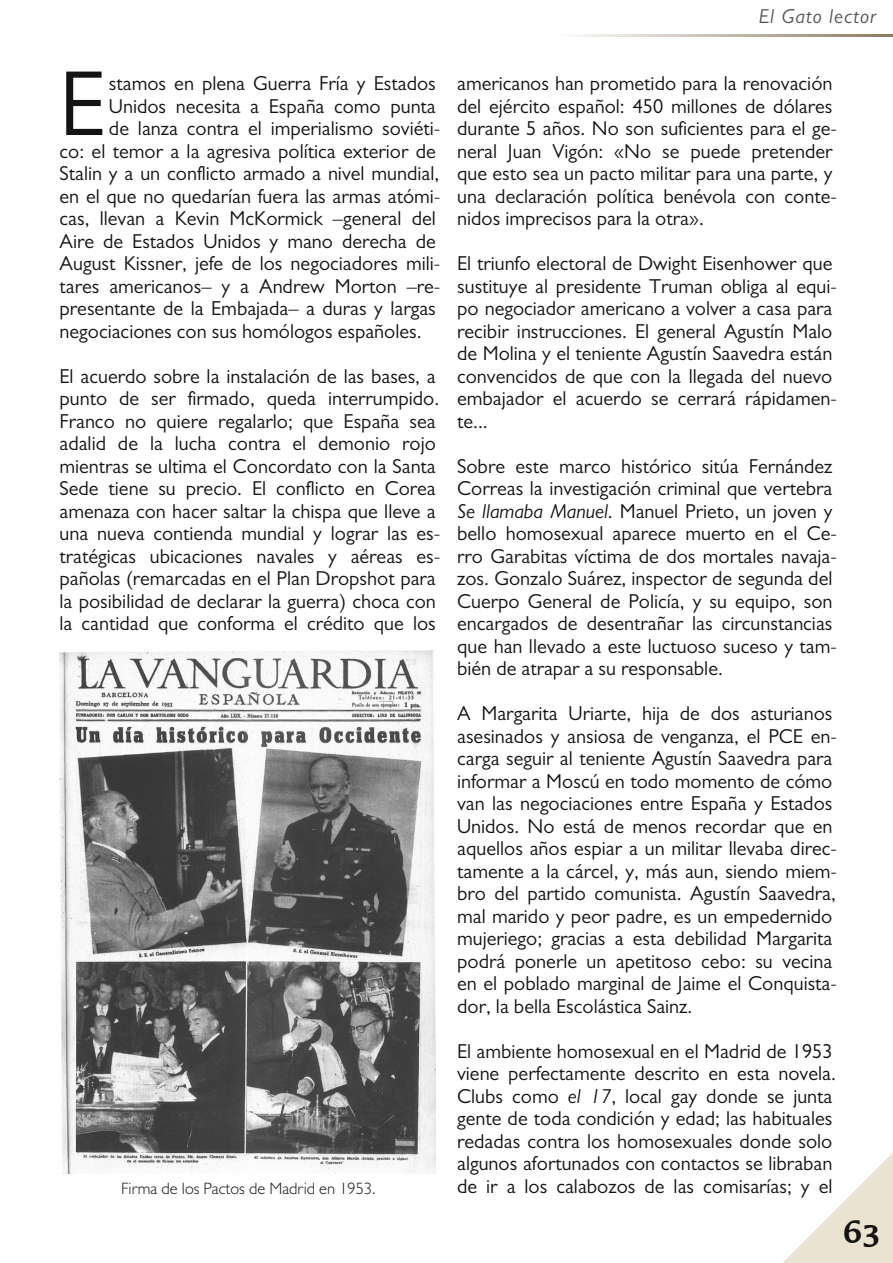
<style>
.page{position:relative;width:893px;height:1263px;background:#fff}
.page>*{position:absolute;margin:0;border:0;box-sizing:border-box;transform-origin:0 0}
.t1{font:93px "Gill Sans";color:#161413}
.t2{font:600 33px "Carter Sans W01";color:#161413}
.t3{font:20.25px/22.5px "Gill Sans";color:#161413}
.t4{font:italic 20.25px "Gill Sans";letter-spacing:.05em;color:#545556}
.t5{font:300 16.5px "Gill Sans";color:#161413}
.s1{font-style:italic}
</style>
<div class="page">
<svg style="left:783px;top:1153px;width:110px;height:110px"></svg>
<svg style="left:576px;top:34px;width:317px;height:2px"></svg>
<img style="left:60px;top:651px;width:376px;height:523px">
<p class="t4" style="left:759px;top:4px;width:119px">El Gato lector</p>
<h1 class="t1" style="left:59px;top:50px;width:48px">E</h1>
<p class="t3" style="left:109px;top:72px;width:328px">stamos en plena Guerra Fría y Estados</p>
<p class="t3" style="left:109px;top:94px;width:328px">Unidos necesita a España como punta</p>
<p class="t3" style="left:109px;top:117px;width:333px">de lanza contra el imperialismo soviéti-</p>
<p class="t3" style="left:60px;top:139px;width:378px">co: el temor a la agresiva política exterior de</p>
<p class="t3" style="left:60px;top:162px;width:381px">Stalin y a un conflicto armado a nivel mundial,</p>
<p class="t3" style="left:60px;top:184px;width:382px">en el que no quedarían fuera las armas atómi-</p>
<p class="t3" style="left:60px;top:207px;width:378px">cas, llevan a Kevin McKormick –general del</p>
<p class="t3" style="left:60px;top:229px;width:378px">Aire de Estados Unidos y mano derecha de</p>
<p class="t3" style="left:60px;top:252px;width:382px">August Kissner, jefe de los negociadores mili-</p>
<p class="t3" style="left:60px;top:274px;width:382px">tares americanos– y a Andrew Morton –re-</p>
<p class="t3" style="left:60px;top:297px;width:378px">presentante de la Embajada– a duras y largas</p>
<p class="t3" style="left:60px;top:319px;width:364px">negociaciones con sus homólogos españoles.</p>
<p class="t3" style="left:60px;top:364px;width:382px">El acuerdo sobre la instalación de las bases, a punto de ser firmado, queda interrumpido.<br>Franco no quiere regalarlo; que España sea adalid de la lucha contra el demonio rojo mientras se ultima el Concordato con la Santa Sede tiene su precio. El conflicto en Corea amenaza con hacer saltar la chispa que lleve a una nueva contienda mundial y lograr las es&shy;tratégicas ubicaciones navales y aéreas es&shy;pañolas (remarcadas en el Plan Dropshot para la posibilidad de declarar la guerra) choca con la cantidad que conforma el crédito que los</p>
<p class="t3" style="left:457px;top:72px;width:381px">americanos han prometido para la renovación del ejército español: 450 millones de dólares durante 5 años. No son suficientes para el ge&shy;neral Juan Vigón: «No se puede pretender que esto sea un pacto militar para una parte, y una declaración política benévola con conte&shy;nidos imprecisos para la otra».</p>
<p class="t3" style="left:457px;top:252px;width:381px">El triunfo electoral de Dwight Eisenhower que sustituye al presidente Truman obliga al equi&shy;po negociador americano a volver a casa para recibir instrucciones. El general Agustín Malo de Molina y el teniente Agustín Saavedra están convencidos de que con la llegada del nuevo embajador el acuerdo se cerrará rápidamen&shy;te...</p>
<p class="t3" style="left:457px;top:454px;width:381px">Sobre este marco histórico sitúa Fernández Correas la investigación criminal que vertebra <span class="s1">Se llamaba Manuel</span>. Manuel Prieto, un joven y bello homosexual aparece muerto en el Ce&shy;rro Garabitas víctima de dos mortales navaja&shy;zos. Gonzalo Suárez, inspector de segunda del Cuerpo General de Policía, y su equipo, son encargados de desentrañar las circunstancias que han llevado a este luctuoso suceso y tam&shy;bién de atrapar a su responsable.</p>
<p class="t3" style="left:457px;top:702px;width:381px">A Margarita Uriarte, hija de dos asturianos asesinados y ansiosa de venganza, el PCE en&shy;carga seguir al teniente Agustín Saavedra para informar a Moscú en todo momento de cómo van las negociaciones entre España y Estados Unidos. No está de menos recordar que en aquellos años espiar a un militar llevaba direc&shy;tamente a la cárcel, y, más aun, siendo miem&shy;bro del partido comunista. Agustín Saavedra, mal marido y peor padre, es un empedernido mujeriego; gracias a esta debilidad Margarita podrá ponerle un apetitoso cebo: su vecina en el poblado marginal de Jaime el Conquista&shy;dor, la bella Escolástica Sainz.</p>
<p class="t3" style="left:457px;top:1039px;width:380px">El ambiente homosexual en el Madrid de 1953 viene perfectamente descrito en esta novela.<br>Clubs como <span class="s1">el 17</span>, local gay donde se junta gente de toda condición y edad; las habituales redadas contra los homosexuales donde solo algunos afortunados con contactos se libraban</p>
<p class="t5" style="left:121px;top:1178px;width:256px">Firma de los Pactos de Madrid en 1953.</p>
<p class="t3" style="left:457px;top:1174px;width:377px">de ir a los calabozos de las comisarías; y el</p>
<h2 class="t2" style="left:843px;top:1210px;width:39px">63</h2>
</div>
